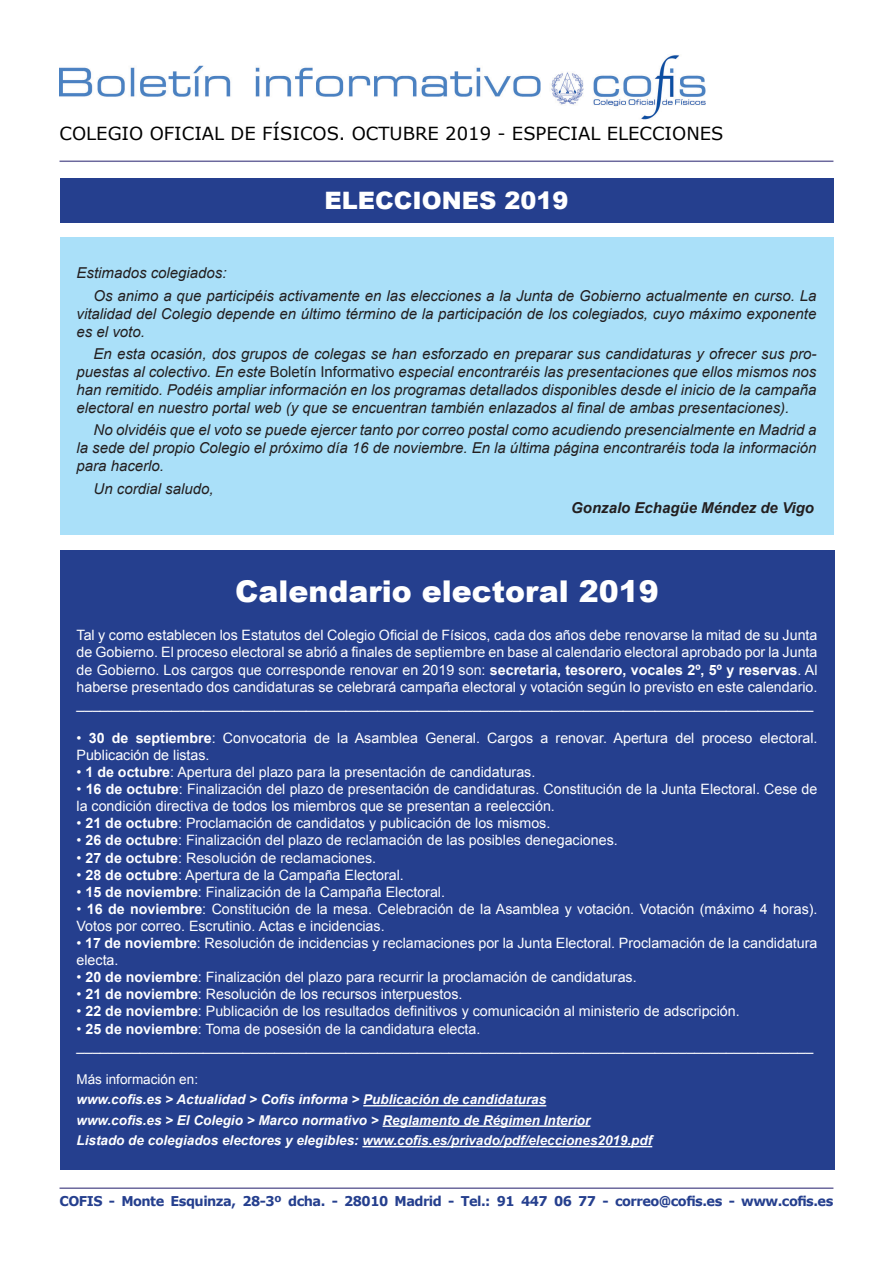
<style>
.page{position:relative;width:893px;height:1263px;background:#fff}
.page>*{position:absolute;margin:0;border:0;box-sizing:border-box;transform-origin:0 0}
.Título{font:900 30px "Arial";color:#fff}
.Título-2{font:900 24px "Arial";color:#fff}
.t1{font:18px "Verdana";color:#000}
.Título-3{font:italic 15px/18px "Arial";color:#231f20;text-align:justify}
.Título-4{font:italic 700 15px "Arial";color:#231f20}
.Título-5{font:14.25px/17.1px "Arial";color:#fff}
.Título-6{font:italic 700 13.5px "Arial";color:#fff}
.t2{font:700 13.5px "Verdana";letter-spacing:-.04em;color:#253f8e;scale:.96 1}
.Título-7{font:13.5px "Arial";color:#fff}
.s1{font-style:normal}
.s2{font-weight:700}
</style>
<div class="page">
<hr style="left:60px;top:1187px;width:773px;height:2px;background:#6c699d">
<img style="left:60px;top:55px;width:646px;height:65px">
<hr style="left:60px;top:161px;width:773px;height:1px;background:#6c699d">
<div style="left:60px;top:238px;width:773px;height:297px;background:#aae0f9"></div>
<div style="left:60px;top:551px;width:774px;height:619px;background:#253f8e"></div>
<hr style="left:363px;top:1105px;width:183px;height:1px;background:#fff">
<hr style="left:382px;top:1125px;width:208px;height:2px;background:#fff">
<hr style="left:362px;top:1146px;width:290px;height:1px;background:#fff">
<div style="left:60px;top:178px;width:773px;height:44px;background:#253f8e"></div>
<p class="t1" style="left:60px;top:121px;width:665px">COLEGIO OFICIAL DE FÍSICOS. OCTUBRE 2019 - ESPECIAL ELECCIONES</p>
<p class="Título-2" style="left:324px;top:183px;width:246px">ELECCIONES 2019</p>
<p class="Título-3" style="left:77px;top:264px;width:152px">Estimados colegiados:</p>
<p class="Título-3" style="left:77px;top:287px;width:741px;text-indent:17px">Os animo a que participéis activamente en las elecciones a la Junta de Gobierno actualmente en curso. La vitalidad del Colegio depende en último término de la participación de los colegiados, cuyo máximo exponente es el voto.</p>
<p class="Título-3" style="left:77px;top:345px;width:741px;text-indent:17px">En esta ocasión, dos grupos de colegas se han esforzado en preparar sus candidaturas y ofrecer sus pro&shy;puestas al colectivo. En este <span class="s1">Boletín Informativo</span> especial encontraréis las presentaciones que ellos mismos nos han remitido. Podéis ampliar información en los programas detallados disponibles desde el inicio de la campaña electoral en nuestro portal web (y que se encuentran también enlazados al final de ambas presentaciones).</p>
<p class="Título-3" style="left:77px;top:421px;width:741px;text-indent:17px">No olvidéis que el voto se puede ejercer tanto por correo postal como acudiendo presencialmente en Madrid a la sede del propio Colegio el próximo día 16 de noviembre. En la última página encontraréis toda la información para hacerlo.</p>
<p class="Título-3" style="left:94px;top:479px;width:122px">Un cordial saludo,</p>
<p class="Título-4" style="left:571px;top:498px;width:244px">Gonzalo Echagüe Méndez de Vigo</p>
<p class="Título" style="left:235px;top:569px;width:425px">Calendario electoral 2019</p>
<p class="Título-5" style="left:77px;top:627px;width:742px;text-align:justify">Tal y como establecen los Estatutos del Colegio Oficial de Físicos, cada dos años debe renovarse la mitad de su Junta de Gobierno. El proceso electoral se abrió a finales de septiembre en base al calendario electoral aprobado por la Junta de Gobierno. Los cargos que corresponde renovar en 2019 son: <span class="s2">secretaria, tesorero, vocales 2º, 5º y reservas</span>. Al haberse presentado dos candidaturas se celebrará campaña electoral y votación según lo previsto en este calendario.</p>
<p class="Título-5" style="left:77px;top:695px;width:738px">_____________________________________________________________________________________________</p>
<p class="Título-5" style="left:77px;top:729px;width:742px">• <span class="s2">30 de septiembre</span>: Convocatoria de la Asamblea General. Cargos a renovar. Apertura del proceso electoral.<br>Publicación de listas.</p>
<p class="Título-5" style="left:77px;top:764px;width:460px">• <span class="s2">1 de octubre</span>: Apertura del plazo para la presentación de candidaturas.</p>
<p class="Título-5" style="left:77px;top:781px;width:742px">• <span class="s2">16 de octubre</span>: Finalización del plazo de presentación de candidaturas. Constitución de la Junta Electoral. Cese de la condición directiva de todos los miembros que se presentan a reelección.</p>
<p class="Título-5" style="left:77px;top:815px;width:475px">• <span class="s2">21 de octubre</span>: Proclamación de candidatos y publicación de los mismos.</p>
<p class="Título-5" style="left:77px;top:832px;width:543px">• <span class="s2">26 de octubre</span>: Finalización del plazo de reclamación de las posibles denegaciones.</p>
<p class="Título-5" style="left:77px;top:849px;width:301px">• <span class="s2">27 de octubre</span>: Resolución de reclamaciones.</p>
<p class="Título-5" style="left:77px;top:866px;width:329px">• <span class="s2">28 de octubre</span>: Apertura de la Campaña Electoral.</p>
<p class="Título-5" style="left:77px;top:883px;width:370px">• <span class="s2">15 de noviembre</span>: Finalización de la Campaña Electoral.</p>
<p class="Título-5" style="left:77px;top:900px;width:742px">• <span class="s2">16 de noviembre</span>: Constitución de la mesa. Celebración de la Asamblea y votación. Votación (máximo 4 horas).<br>Votos por correo. Escrutinio. Actas e incidencias.</p>
<p class="Título-5" style="left:77px;top:935px;width:742px">• <span class="s2">17 de noviembre</span>: Resolución de incidencias y reclamaciones por la Junta Electoral. Proclamación de la candidatura electa.</p>
<p class="Título-5" style="left:77px;top:969px;width:562px">• <span class="s2">20 de noviembre</span>: Finalización del plazo para recurrir la proclamación de candidaturas.</p>
<p class="Título-5" style="left:77px;top:986px;width:387px">• <span class="s2">21 de noviembre</span>: Resolución de los recursos interpuestos.</p>
<p class="Título-5" style="left:77px;top:1003px;width:665px">• <span class="s2">22 de noviembre</span>: Publicación de los resultados definitivos y comunicación al ministerio de adscripción.</p>
<p class="Título-5" style="left:77px;top:1020px;width:405px">• <span class="s2">25 de noviembre</span>: Toma de posesión de la candidatura electa.</p>
<p class="Título-5" style="left:77px;top:1037px;width:738px">_____________________________________________________________________________________________</p>
<p class="Título-7" style="left:77px;top:1070px;width:123px">Más información en:</p>
<p class="Título-6" style="left:77px;top:1090px;width:471px">www.cofis.es &gt; Actualidad &gt; Cofis informa &gt; Publicación de candidaturas</p>
<p class="Título-6" style="left:77px;top:1111px;width:515px">www.cofis.es &gt; El Colegio &gt; Marco normativo &gt; Reglamento de Régimen Interior</p>
<p class="Título-6" style="left:77px;top:1131px;width:577px">Listado de colegiados electores y elegibles: www.cofis.es/privado/pdf/elecciones2019.pdf</p>
<p class="t2" style="left:60px;top:1192px;width:808px">COFIS - Monte Esquinza, 28-3º dcha. - 28010 Madrid - Tel.: 91 447 06 77 - correo@cofis.es - www.cofis.es</p>
</div>
